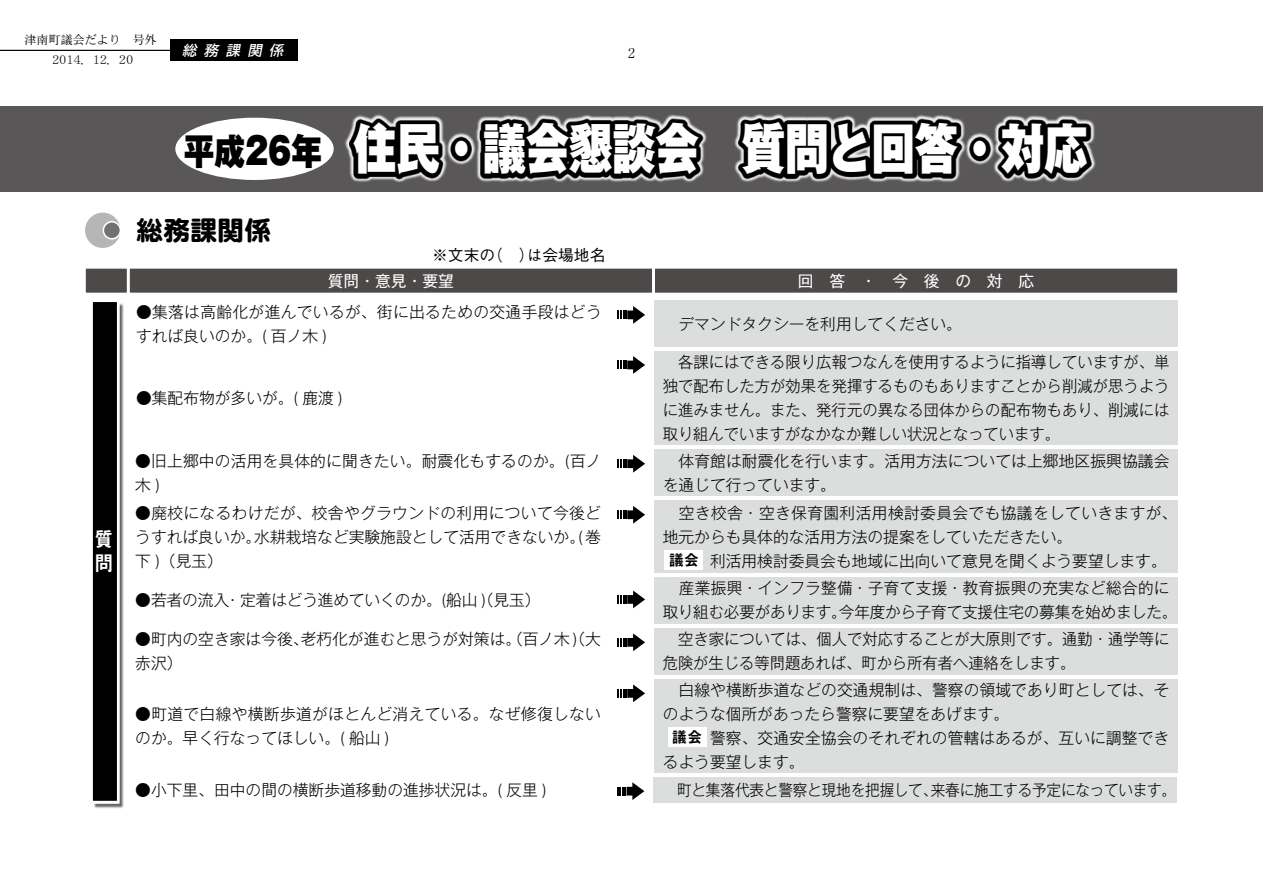
<style>
.page{position:relative;width:1263px;height:893px;background:#fff}
.page>*{position:absolute;margin:0;border:0;box-sizing:border-box;transform-origin:0 0}
.t1{font:900 54px "Gothic MB101 Pro";color:#fff;scale:.8 1}
.t2{font:27px "DF Maru Gothic SB WING RKSJ H";color:#000}
.t3{font:21px/24px "Midashi Go Pro MB31";color:#fff;scale:.9 1}
.t4{font:300 15.75px/24px "Gothic MB101 Pro";color:#000}
.t5{font:300 15.75px/24px "Gothic MB101 Pro";letter-spacing:.02em;color:#000}
.t6{font:300 15.75px "Gothic MB101 Pro";color:#000;scale:.93 1}
.t7{font:15.75px "Gothic MB101 Pro";letter-spacing:1em;color:#fff}
.t8{font:500 15.75px "Gothic BBB Pro";color:#000}
.t9{font:15.75px "Midashi Go Pro MB31";color:#000}
.t10{font:italic 15px "Rg NOW GB 90 ms RKSJ H";color:#fff}
.t11{font:300 13.5px "Ryumin Pro";color:#000}
.t12{font:12px/19.5px "DFHS Mincho W3 WINP RKSJ H";color:#000;text-align:center}
.s1{font-size:36px;color:#000}
</style>
<div class="page">
<hr style="left:0;top:50px;width:170px;height:1px;background:#000">
<div style="left:170px;top:40px;width:128px;height:21px;background:#000"></div>
<div style="left:0;top:106px;width:1263px;height:85px;background:#595757"></div>
<div style="left:175px;top:118px;width:159px;height:62px;background:#fff;border-radius:50%"></div>
<div style="left:345px;top:113px;width:751px;height:70px;background:#fff;opacity:.9"></div>
<svg style="left:349px;top:118px;width:742px;height:61px;background:#232323"></svg>
<div style="left:85px;top:213px;width:35px;height:35px;background:#b5b6b6;border-radius:50%"></div>
<div style="left:103px;top:222px;width:17px;height:17px;background:#727171;border-radius:50%"></div>
<div style="left:103px;top:221px;width:18px;height:19px;border:2px solid #fff;border-radius:50%"></div>
<div style="left:84px;top:267px;width:44px;height:27px;background:#4c4948;border:2px solid #fff"></div>
<div style="left:94px;top:303px;width:30px;height:505px;background:#000;opacity:.6"></div>
<div style="left:90px;top:299px;width:30px;height:505px;background:#fff"></div>
<div style="left:92px;top:301px;width:26px;height:500px;background:#000"></div>
<div style="left:91px;top:301px;width:27px;height:501px;border:2px solid #fff"></div>
<div style="left:129px;top:268px;width:524px;height:25px;background:#4c4948"></div>
<div style="left:128px;top:267px;width:525px;height:27px;border:2px solid #fff"></div>
<svg style="left:618px;top:306px;width:27px;height:18px"></svg>
<svg style="left:618px;top:356px;width:27px;height:18px"></svg>
<svg style="left:618px;top:506px;width:27px;height:18px"></svg>
<svg style="left:618px;top:455px;width:27px;height:18px"></svg>
<svg style="left:618px;top:590px;width:27px;height:18px"></svg>
<svg style="left:618px;top:633px;width:27px;height:18px"></svg>
<svg style="left:617px;top:782px;width:27px;height:18px"></svg>
<div style="left:654px;top:268px;width:524px;height:25px;background:#4c4948"></div>
<div style="left:653px;top:267px;width:526px;height:27px;border:2px solid #fff"></div>
<div style="left:654px;top:301px;width:524px;height:46px;background:#dcdddd"></div>
<div style="left:654px;top:352px;width:524px;height:93px;background:#dcdddd"></div>
<div style="left:654px;top:500px;width:524px;height:73px;background:#dcdddd"></div>
<div style="left:654px;top:449px;width:524px;height:47px;background:#dcdddd"></div>
<div style="left:654px;top:577px;width:524px;height:47px;background:#dcdddd"></div>
<div style="left:654px;top:628px;width:524px;height:47px;background:#dcdddd"></div>
<div style="left:653px;top:777px;width:524px;height:25px;background:#dcdddd"></div>
<svg style="left:618px;top:684px;width:27px;height:18px"></svg>
<div style="left:654px;top:679px;width:524px;height:93px;background:#dcdddd"></div>
<div style="left:664px;top:551px;width:39px;height:19px;background:#fff"></div>
<div style="left:668px;top:728px;width:38px;height:19px;background:#fff"></div>
<p class="t12" style="left:25px;top:30px;width:134px">津南町議会だより　号外<br>2014．12．20</p>
<p class="t10" style="left:182px;top:43px;width:107px">総務課関係</p>
<p class="t11" style="left:628px;top:43px;width:8px">2</p>
<h1 class="t1" style="left:184px;top:103px;width:1131px"><span class="s1">平成26年</span> 住民・議会懇談会　質問と回答・対応</h1>
<h3 class="t3" style="left:94px;top:525px;width:23px">質問</h3>
<h2 class="t2" style="left:136px;top:217px;width:137px">総務課関係</h2>
<p class="t8" style="left:432px;top:242px;width:175px">※文末の（　）は会場地名</p>
<p class="t7" style="left:328px;top:268px;width:127px">質問・意見・要望</p>
<p class="t5" style="left:136px;top:298px;width:467px">●集落は高齢化が進んでいるが、街に出るための交通手段はどうすれば良いのか。( 百ノ木 )</p>
<p class="t4" style="left:136px;top:384px;width:208px">●集配布物が多いが。( 鹿渡 )</p>
<p class="t4" style="left:135px;top:447px;width:468px">●旧上郷中の活用を具体的に聞きたい。耐震化もするのか。(百ノ木)</p>
<p class="t4" style="left:135px;top:498px;width:467px;text-align:justify">●廃校になるわけだが、校舎やグラウンドの利用について今後どうすれば良いか。水耕栽培など実験施設として活用できないか。(巻下 )（見玉）</p>
<p class="t4" style="left:135px;top:586px;width:407px">●若者の流入・定着はどう進めていくのか。(船山 )（見玉）</p>
<p class="t4" style="left:135px;top:625px;width:467px">●町内の空き家は今後、老朽化が進むと思うが対策は。（百ノ木 )（大赤沢）</p>
<p class="t5" style="left:135px;top:699px;width:467px">●町道で白線や横断歩道がほとんど消えている。なぜ修復しないのか。早く行なってほしい。( 船山 )</p>
<p class="t4" style="left:135px;top:775px;width:413px">●小下里、田中の間の横断歩道移動の進捗状況は。( 反里 )</p>
<p class="t7" style="left:798px;top:268px;width:238px">回答・今後の対応</p>
<p class="t4" style="left:663px;top:310px;width:301px">　デマンドタクシーを利用してください。</p>
<p class="t4" style="left:663px;top:348px;width:508px;text-align:justify">　各課にはできる限り広報つなんを使用するように指導していますが、単独で配布した方が効果を発揮するものもありますことから削減が思うように進みません。また、発行元の異なる団体からの配布物もあり、削減には取り組んでいますがなかなか難しい状況となっています。</p>
<p class="t4" style="left:663px;top:447px;width:508px">　体育館は耐震化を行います。活用方法については上郷地区振興協議会を通じて行っています。</p>
<p class="t4" style="left:663px;top:498px;width:516px">　空き校舎・空き保育園利活用検討委員会でも協議をしていきますが、地元からも具体的な活用方法の提案をしていただきたい。<br>　　　利活用検討委員会も地域に出向いて意見を聞くよう要望します。</p>
<p class="t9" style="left:669px;top:548px;width:32px">議会</p>
<p class="t4" style="left:663px;top:574px;width:516px;text-align:center">産業振興・インフラ整備・子育て支援・教育振興の充実など総合的に<br>取り組む必要があります。今年度から子育て支援住宅の募集を始めました。</p>
<p class="t4" style="left:663px;top:625px;width:508px">　空き家については、個人で対応することが大原則です。通勤・通学等に危険が生じる等問題あれば、町から所有者へ連絡をします。</p>
<p class="t4" style="left:663px;top:675px;width:508px">　白線や横断歩道などの交通規制は、警察の領域であり町としては、そのような個所があったら警察に要望をあげます。<br>　　　警察、交通安全協会のそれぞれの管轄はあるが、互いに調整できるよう要望します。</p>
<p class="t9" style="left:672px;top:725px;width:32px">議会</p>
<p class="t6" style="left:677px;top:776px;width:538px">町と集落代表と警察と現地を把握して、来春に施工する予定になっています。</p>
</div>
